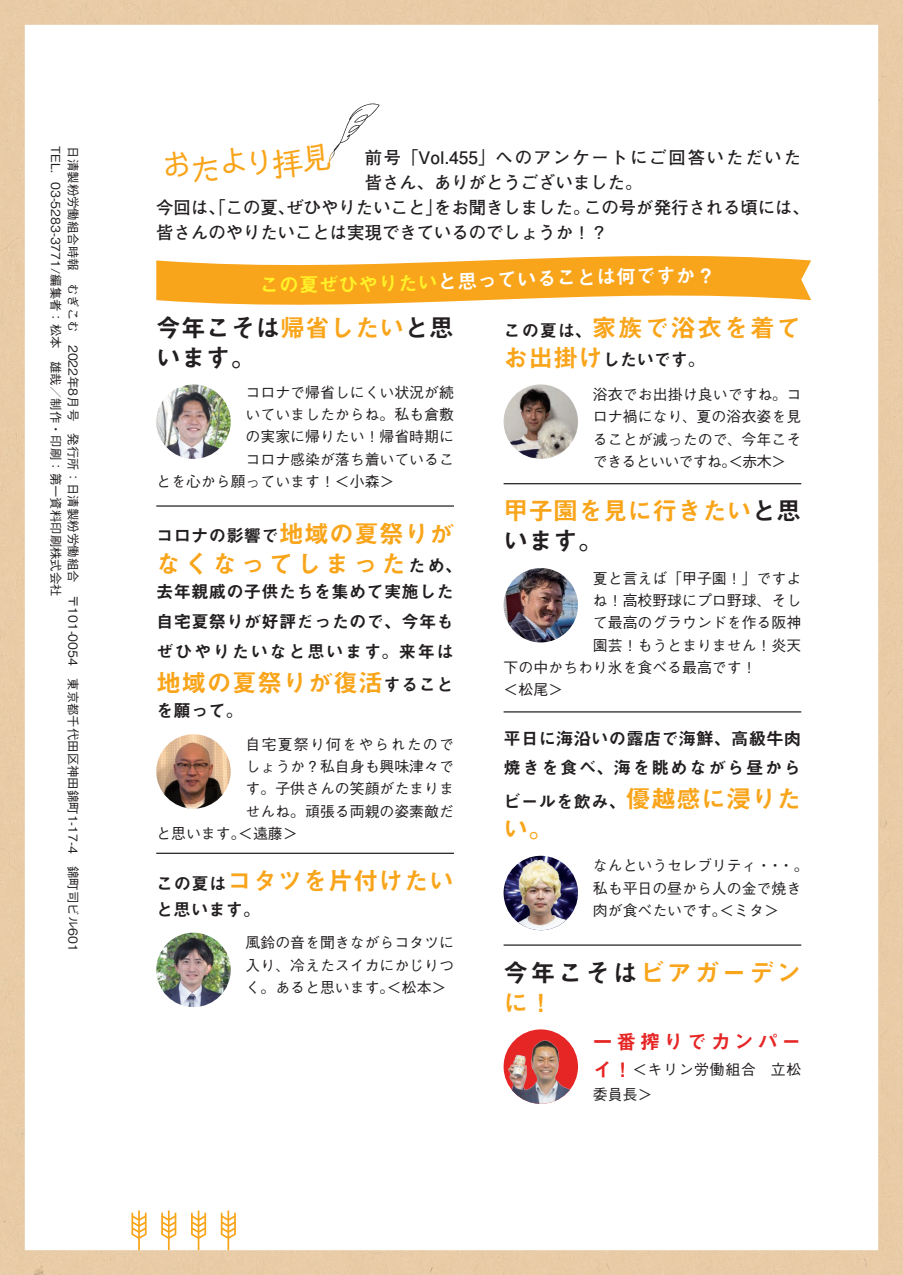
<style>
.page{position:relative;width:903px;height:1275px;background:#fff}
.page>*{position:absolute;margin:0;border:0;box-sizing:border-box;transform-origin:0 0}
.t1{font:32.2px "Talking Std";color:#f9a51b}
.t2{font:24.85px "Midashi Go Pr 6 MB31";letter-spacing:.02em;color:#f9a51b}
.t3{font:24.85px/29.8px "Midashi Go Pr 6 MB31";color:#231f20}
.t4{font:24.85px/29.8px "Midashi Go Pr 6 MB31";color:#f9a51b}
.t5{font:24.85px/29.8px "Midashi Go Pr 6 MB31";letter-spacing:.1em;color:#f9a51b}
.t6{font:24.85px "Midashi Go Pr 6 MB31";letter-spacing:.135em;color:#f9a51b}
.t7{font:24.85px "Midashi Go Pr 6 MB31";letter-spacing:.065em;color:#f9a51b}
.t8{font:19.78px "Midashi Go Pr 6 MB31";color:#fff}
.t9{font:19.78px "Midashi Go Pro MB31";letter-spacing:.185em;color:#e62525}
.t10{font:19.78px "Midashi Go Pr 6 MB31";color:#fff229}
.t11{font:17.32px/29.8px "Midashi Go Pr 6 MB31";letter-spacing:.01em;color:#231f20}
.t12{font:700 17.32px/24.8px "Futo Go B101 Pro";color:#231f20}
.t13{font:700 17.32px "Futo Go B101 Pro";letter-spacing:.105em;color:#231f20}
.t14{font:17.32px/29.8px "Midashi Go Pr 6 MB31";letter-spacing:-.02em;color:#231f20}
.t15{font:500 14.88px/22.4px "Gothic BBB Pro";color:#231f20;text-align:justify}
.t16{font:500 14.88px "Gothic BBB Pro";letter-spacing:.085em;color:#231f20}
.t17{font:500 14.88px "Gothic BBB Pro";letter-spacing:.05em;color:#231f20}
.t18{font:500 12.42px/17.3px "Gothic BBB Pro";color:#231f20}
.s1{color:#fff229}
.s2{color:#f9a51b}
.s3{font-size:24.85px;color:#f9a51b}
.s4{font-size:17.32px;color:#231f20}
.s5{color:#231f20}
.s6{font-family:"Gothic BBB Pro";font-weight:500;font-size:14.88px;color:#231f20}
</style>
<div class="page">
<img style="left:0;top:0;width:903px;height:1275px">
<svg style="left:131px;top:1210px;width:16px;height:40px"></svg>
<svg style="left:161px;top:1210px;width:15px;height:40px"></svg>
<svg style="left:191px;top:1210px;width:15px;height:40px"></svg>
<svg style="left:221px;top:1210px;width:15px;height:40px"></svg>
<svg style="left:156px;top:245px;width:655px;height:71px;fill:#f9a51b"></svg>
<img style="left:156px;top:384px;width:75px;height:75px;border-radius:37px">
<img style="left:504px;top:568px;width:74px;height:74px;border-radius:37px">
<hr style="left:156px;top:505px;width:298px;height:2px;background:#231f20">
<hr style="left:156px;top:853px;width:298px;height:1px;background:#231f20">
<hr style="left:504px;top:483px;width:297px;height:1px;background:#231f20">
<img style="left:156px;top:933px;width:75px;height:74px;border-radius:37px">
<img style="left:156px;top:734px;width:75px;height:75px;border-radius:37px">
<hr style="left:504px;top:711px;width:297px;height:1px;background:#231f20">
<img style="left:504px;top:1029px;width:74px;height:75px;border-radius:37px">
<hr style="left:504px;top:944px;width:297px;height:2px;background:#231f20">
<svg style="left:329px;top:103px;width:51px;height:60px"></svg>
<img style="left:504px;top:384px;width:74px;height:75px;border-radius:37px">
<img style="left:504px;top:856px;width:74px;height:74px;border-radius:37px">
<svg style="left:701px;top:268px;width:10px;height:15px"></svg>
<svg style="left:263px;top:277px;width:13px;height:15px"></svg>
<svg style="left:321px;top:275px;width:56px;height:17px"></svg>
<p class="t18" style="left:83px;top:146px;width:807px;rotate:90deg">日清製粉労働組合時報　むぎこむ　2022年8月号　発行所：日清製粉労働組合　〒101-0054　東京都千代田区神田錦町1-17-4　錦町司ビル601<br>TEL．03-5283-3771/編集者：松本　雄哉／制作・印刷：第一資料印刷株式会社</p>
<h1 class="t1" style="left:159px;top:147px;width:173px;rotate:-5deg">おたより拝見</h1>
<p class="t13" style="left:365px;top:144px;width:438px">前号「Vol.455」へのアンケートにご回答いただいた</p>
<p class="t12" style="left:365px;top:168px;width:279px">皆さん、ありがとうございました。</p>
<p class="t12" style="left:584px;top:193px;width:227px">この号が発行される頃には、</p>
<p class="t12" style="left:286px;top:193px;width:158px">ぜひやりたいこと」</p>
<p class="t12" style="left:156px;top:193px;width:453px">今回は、「この夏、<br>皆さんのやりたいことは実現できているのでしょうか!?</p>
<p class="t12" style="left:434px;top:193px;width:158px">をお聞きしました。</p>
<h3 class="t10" style="left:279px;top:269px;width:41px">の夏</h3>
<h3 class="t8" style="left:378px;top:268px;width:200px;rotate:-2deg"><span class="s1">りたい</span>と思っているこ</h3>
<h3 class="t8" style="left:576px;top:261px;width:81px;rotate:-1deg">とは何で</h3>
<h3 class="t8" style="left:656px;top:260px;width:41px">すか</h3>
<h2 class="t3" style="left:156px;top:311px;width:299px">今年こそは<span class="s2">帰省したい</span>と思います。</h2>
<p class="t15" style="left:246px;top:379px;width:210px">コロナで帰省しにくい状況が続</p>
<p class="t15" style="left:246px;top:401px;width:210px">いていましたからね。私も倉敷</p>
<p class="t15" style="left:246px;top:424px;width:210px">の実家に帰りたい！帰省時期に</p>
<p class="t15" style="left:246px;top:446px;width:210px">コロナ感染が落ち着いているこ</p>
<p class="t15" style="left:156px;top:468px;width:240px">とを心から願っています！＜小森&lt;</p>
<p class="t11" style="left:445px;top:520px;width:19px;text-indent:-289px">コロナの影響で<span class="s3">地域の夏祭りが</span>、</p>
<h2 class="t6" style="left:156px;top:543px;width:290px">なくなってしまった<span class="s4">ため</span></h2>
<p class="t11" style="left:156px;top:576px;width:299px;text-align:justify">去年親戚の子供たちを集めて実施した自宅夏祭りが好評だったので、今年もぜひやりたいなと思います。来年は</p>
<h2 class="t2" style="left:156px;top:662px;width:299px">地域の夏祭りが復活<span class="s4">すること</span></h2>
<p class="t11" style="left:156px;top:695px;width:88px">を願って。</p>
<p class="t16" style="left:246px;top:732px;width:210px">自宅夏祭り何をやられたので</p>
<p class="t15" style="left:246px;top:753px;width:210px">しょうか？私自身も興味津々で</p>
<p class="t15" style="left:246px;top:776px;width:210px">す。子供さんの笑顔がたまりま</p>
<p class="t15" style="left:246px;top:798px;width:210px">せんね。頑張る両親の姿素敵だ</p>
<p class="t15" style="left:156px;top:820px;width:143px">と思います。＜遠藤&lt;</p>
<h2 class="t2" style="left:156px;top:861px;width:299px"><span class="s4">この夏は</span>コタツを片付けたい</h2>
<p class="t11" style="left:156px;top:893px;width:106px">と思います。</p>
<p class="t15" style="left:246px;top:930px;width:210px">風鈴の音を聞きながらコタツに入り、冷えたスイカにかじりつく。あると思います。＜松本&lt;</p>
<h2 class="t7" style="left:592px;top:308px;width:211px">家族で浴衣を着て</h2>
<p class="t14" style="left:503px;top:314px;width:203px">この夏は、<br><span class="s3">お出掛け</span>したいです。</p>
<p class="t15" style="left:593px;top:381px;width:210px">浴衣でお出掛け良いですね。コロナ禍になり、夏の浴衣姿を見ることが減ったので、今年こそできるといいですね。＜赤木&lt;</p>
<h2 class="t4" style="left:504px;top:495px;width:299px">甲子園を見に行きたい<span class="s5">と思います。</span></h2>
<p class="t15" style="left:593px;top:565px;width:210px">夏と言えば「甲子園！」ですよ</p>
<p class="t15" style="left:593px;top:587px;width:210px">ね！高校野球にプロ野球、そし</p>
<p class="t15" style="left:593px;top:610px;width:210px">て最高のグラウンドを作る阪神</p>
<p class="t15" style="left:593px;top:632px;width:210px">園芸！もうとまりません！炎天</p>
<p class="t15" style="left:504px;top:654px;width:254px">下の中かちわり氷を食べる最高です!</p>
<p class="t15" style="left:504px;top:677px;width:61px">＜松尾&lt;</p>
<p class="t11" style="left:504px;top:722px;width:299px">平日に海沿いの露店で海鮮、高級牛肉焼きを食べ、海を眺めながら昼から</p>
<h2 class="t2" style="left:626px;top:779px;width:177px">優越感に浸りた</h2>
<p class="t11" style="left:504px;top:786px;width:124px">ビールを飲み、</p>
<h2 class="t2" style="left:504px;top:809px;width:51px">い。</h2>
<p class="t15" style="left:593px;top:853px;width:210px;text-align:left">なんというセレブリティ・<br>私も平日の昼から人の金で焼き肉が食べたいです。＜ミタ&lt;</p>
<p class="t15" style="left:768px;top:853px;width:16px">・</p>
<p class="t15" style="left:779px;top:853px;width:31px">・。</p>
<h2 class="t5" style="left:504px;top:956px;width:299px"><span class="s5">今年こそは</span>ビアガーデンに!</h2>
<h3 class="t9" style="left:593px;top:1026px;width:210px">一番搾りでカンパー</h3>
<p class="t17" style="left:647px;top:1057px;width:155px">キリン労働組合　立松</p>
<h3 class="t9" style="left:593px;top:1053px;width:56px">イ！<span class="s6">＜</span></h3>
<p class="t15" style="left:593px;top:1081px;width:61px">委員長&lt;</p>
</div>
